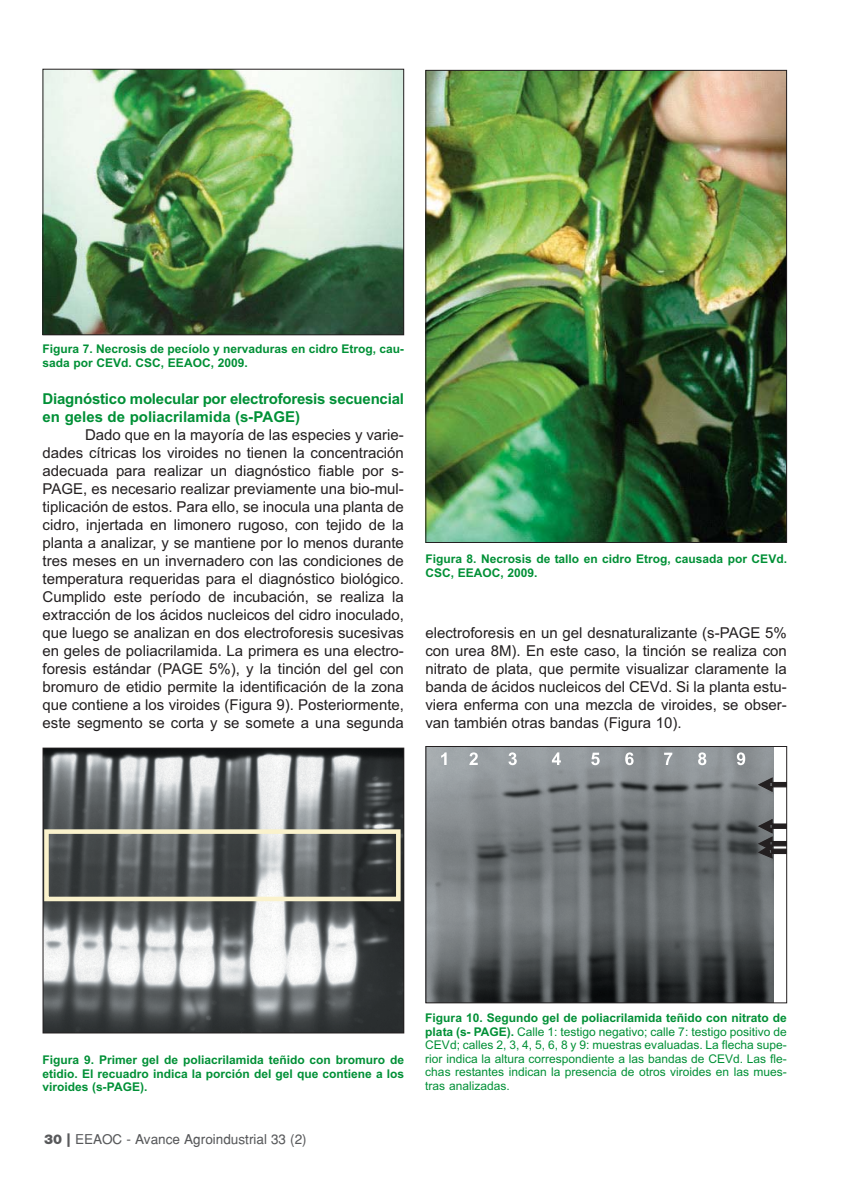
<style>
.page{position:relative;width:851px;height:1191px;background:#fff}
.page>*{position:absolute;margin:0;border:0;box-sizing:border-box;transform-origin:0 0}
.t1{font:15px/18px "Arial";color:#231f20;text-align:justify}
.t2{font:700 15px/18px "Arial";letter-spacing:-.015em;color:#009036}
.t3{font:13.5px "Helvetica";color:#58595b}
.t4{font:12px/13.5px "Arial";color:#009036;text-align:justify}
.t5{font:700 12px/13.5px "Arial";color:#009036}
.s1{font-family:"Helvetica Neue";font-weight:900}
.s2{font-weight:700}
</style>
<div class="page">
<img style="left:45px;top:750px;width:357px;height:281px">
<div style="left:44px;top:829px;width:356px;height:72px;border:5px solid #faf2cc"></div>
<div style="left:43px;top:748px;width:361px;height:285px;border:1px solid #231f20"></div>
<img style="left:427px;top:748px;width:346px;height:253px">
<svg style="left:441px;top:752px;width:5px;height:13px"></svg>
<svg style="left:469px;top:752px;width:8px;height:13px"></svg>
<svg style="left:508px;top:752px;width:8px;height:13px"></svg>
<svg style="left:552px;top:752px;width:9px;height:13px"></svg>
<svg style="left:591px;top:753px;width:8px;height:12px"></svg>
<svg style="left:625px;top:752px;width:8px;height:13px"></svg>
<svg style="left:664px;top:753px;width:8px;height:12px"></svg>
<svg style="left:698px;top:752px;width:8px;height:13px"></svg>
<svg style="left:736px;top:752px;width:9px;height:13px"></svg>
<svg style="left:756px;top:818px;width:29px;height:41px"></svg>
<svg style="left:756px;top:776px;width:29px;height:17px"></svg>
<div style="left:425px;top:746px;width:362px;height:257px;border:1px solid #231f20"></div>
<img style="left:45px;top:71px;width:357px;height:262px">
<div style="left:43px;top:69px;width:361px;height:266px;border:1px solid #231f20"></div>
<img style="left:427px;top:72px;width:358px;height:469px">
<p class="t5" style="left:43px;top:343px;width:363px">Figura 7. Necrosis de pecíolo y nervaduras en cidro Etrog, cau&shy;sada por CEVd. CSC, EEAOC, 2009.</p>
<p class="t2" style="left:43px;top:391px;width:363px">Diagnóstico molecular por electroforesis secuencial en geles de poliacrilamida (s-PAGE)</p>
<p class="t1" style="left:43px;top:427px;width:363px;text-indent:43px">Dado que en la mayoría de las especies y varie&shy;dades cítricas los viroides no tienen la concentración adecuada para realizar un diagnóstico fiable por s-PAGE, es necesario realizar previamente una bio-mul&shy;tiplicación de estos. Para ello, se inocula una planta de cidro, injertada en limonero rugoso, con tejido de la planta a analizar, y se mantiene por lo menos durante tres meses en un invernadero con las condiciones de temperatura requeridas para el diagnóstico biológico.<br>Cumplido este período de incubación, se realiza la extracción de los ácidos nucleicos del cidro inoculado, que luego se analizan en dos electroforesis sucesivas en geles de poliacrilamida. La primera es una electro&shy;foresis estándar (PAGE 5%), y la tinción del gel con bromuro de etidio permite la identificación de la zona que contiene a los viroides (Figura 9). Posteriormente, este segmento se corta y se somete a una segunda</p>
<p class="t5" style="left:425px;top:554px;width:363px">Figura 8. Necrosis de tallo en cidro Etrog, causada por CEVd.<br>CSC, EEAOC, 2009.</p>
<p class="t1" style="left:425px;top:625px;width:363px">electroforesis en un gel desnaturalizante (s-PAGE 5% con urea 8M). En este caso, la tinción se realiza con nitrato de plata, que permite visualizar claramente la banda de ácidos nucleicos del CEVd. Si la planta estu&shy;viera enferma con una mezcla de viroides, se obser&shy;van también otras bandas (Figura 10).</p>
<p class="t5" style="left:43px;top:1054px;width:363px;text-align:justify">Figura 9. Primer gel de poliacrilamida teñido con bromuro de etidio. El recuadro indica la porción del gel que contiene a los viroides (s-PAGE).</p>
<p class="t3" style="left:44px;top:1134px;width:264px"><span class="s1">30 |</span> EEAOC - Avance Agroindustrial 33 (2)</p>
<p class="t4" style="left:425px;top:1013px;width:363px"><span class="s2">Figura 10. Segundo gel de poliacrilamida teñido con nitrato de plata (s- PAGE).</span> Calle 1: testigo negativo; calle 7: testigo positivo de CEVd; calles 2, 3, 4, 5, 6, 8 y 9: muestras evaluadas. La flecha supe&shy;rior indica la altura correspondiente a las bandas de CEVd. Las fle&shy;chas restantes indican la presencia de otros viroides en las mues&shy;tras analizadas.</p>
</div>
